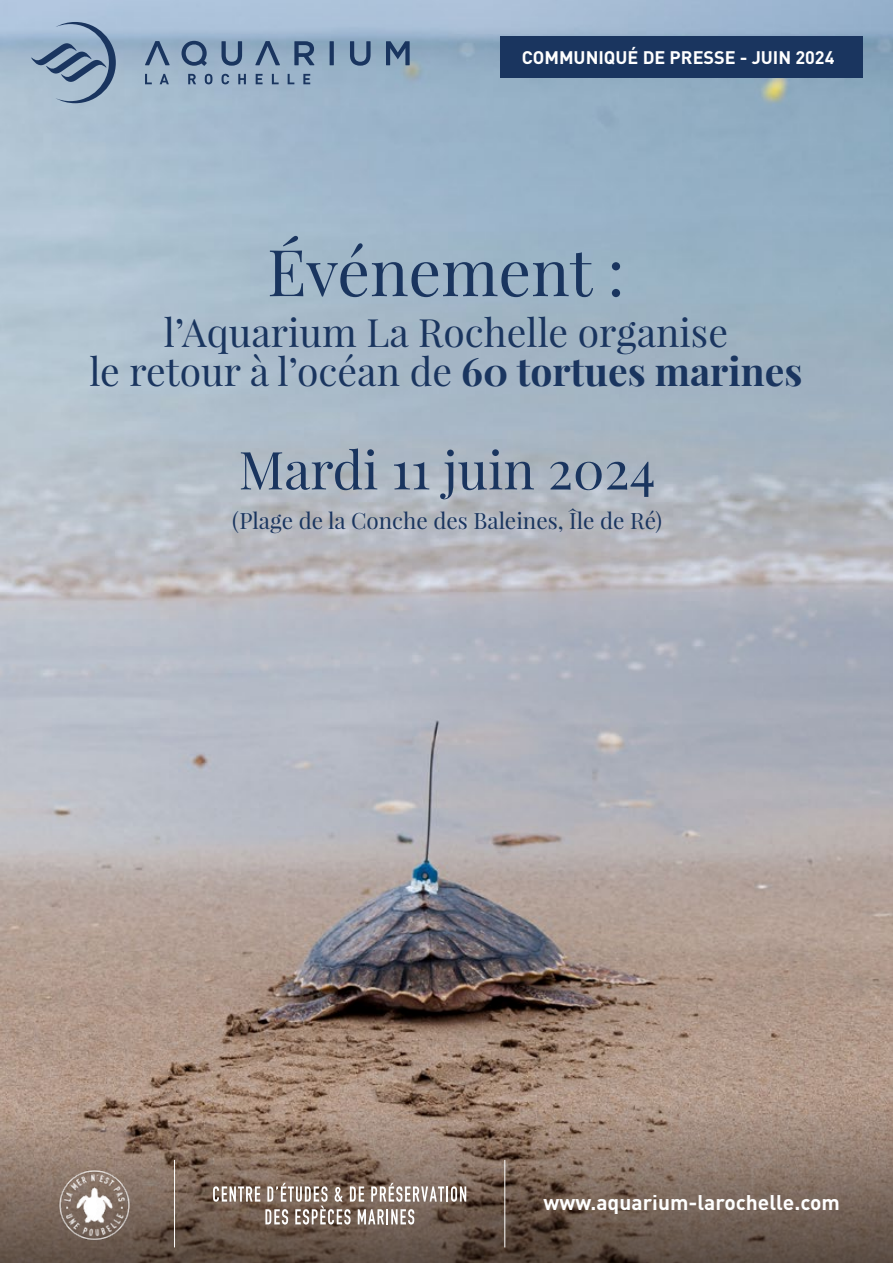
<style>
.page{position:relative;width:893px;height:1263px;background:#fff}
.page>*{position:absolute;margin:0;border:0;box-sizing:border-box;transform-origin:0 0}
.t1{font:64.5px "Playfair Display";color:#1a355f}
.t2{font:52.5px "Playfair Display";color:#1a355f}
.t3{font:39px/39px "Playfair Display";color:#1a355f;text-align:center}
.t4{font:22.5px "Playfair Display";color:#1a355f}
.t5{font:700 21px "DIN Pro";color:#fff}
.t6{font:700 18px "DIN Pro";color:#fff}
.s1{font-weight:700}
</style>
<div class="page">
<img style="left:0;top:0;width:893px;height:955px">
<div style="left:500px;top:36px;width:363px;height:42px;background:#1a355f"></div>
<svg style="left:145px;top:74px;width:7px;height:10px"></svg>
<svg style="left:160px;top:74px;width:9px;height:10px"></svg>
<svg style="left:188px;top:74px;width:8px;height:10px"></svg>
<svg style="left:205px;top:74px;width:7px;height:10px"></svg>
<svg style="left:221px;top:74px;width:8px;height:10px"></svg>
<svg style="left:238px;top:74px;width:8px;height:10px"></svg>
<svg style="left:256px;top:74px;width:7px;height:10px"></svg>
<svg style="left:272px;top:74px;width:7px;height:10px"></svg>
<svg style="left:288px;top:74px;width:6px;height:10px"></svg>
<svg style="left:303px;top:74px;width:7px;height:10px"></svg>
<svg style="left:145px;top:41px;width:25px;height:24px"></svg>
<svg style="left:222px;top:41px;width:20px;height:25px"></svg>
<svg style="left:255px;top:41px;width:25px;height:24px"></svg>
<svg style="left:294px;top:41px;width:21px;height:24px"></svg>
<svg style="left:330px;top:41px;width:4px;height:24px"></svg>
<svg style="left:350px;top:41px;width:21px;height:25px"></svg>
<svg style="left:386px;top:41px;width:24px;height:24px"></svg>
<svg style="left:182px;top:41px;width:25px;height:25px"></svg>
<svg style="left:31px;top:22px;width:85px;height:81px;background:#889fb8"></svg>
<svg style="left:0;top:955px;width:893px;height:308px;background:#8f796b"></svg>
<svg style="left:213px;top:1183px;width:253px;height:41px;background:#928278"></svg>
<hr style="left:174px;top:1160px;width:1px;height:87px;background:#fff">
<hr style="left:505px;top:1160px;width:1px;height:87px;background:#fff">
<img style="left:53px;top:1162px;width:83px;height:83px">
<p class="t6" style="left:522px;top:43px;width:314px">COMMUNIQUÉ DE PRESSE - JUIN 2024</p>
<h1 class="t1" style="left:267px;top:232px;width:359px">Événement :</h1>
<p class="t3" style="left:89px;top:313px;width:715px">l’Aquarium La Rochelle organise<br>le retour à l’océan de <span class="s1">60 tortues marines</span></p>
<h2 class="t2" style="left:239px;top:437px;width:418px">Mardi 11 juin 2024</h2>
<p class="t4" style="left:232px;top:506px;width:432px">(Plage de la Conche des Baleines, Île de Ré)</p>
<p class="t5" style="left:543px;top:1186px;width:298px">www.aquarium-larochelle.com</p>
</div>
